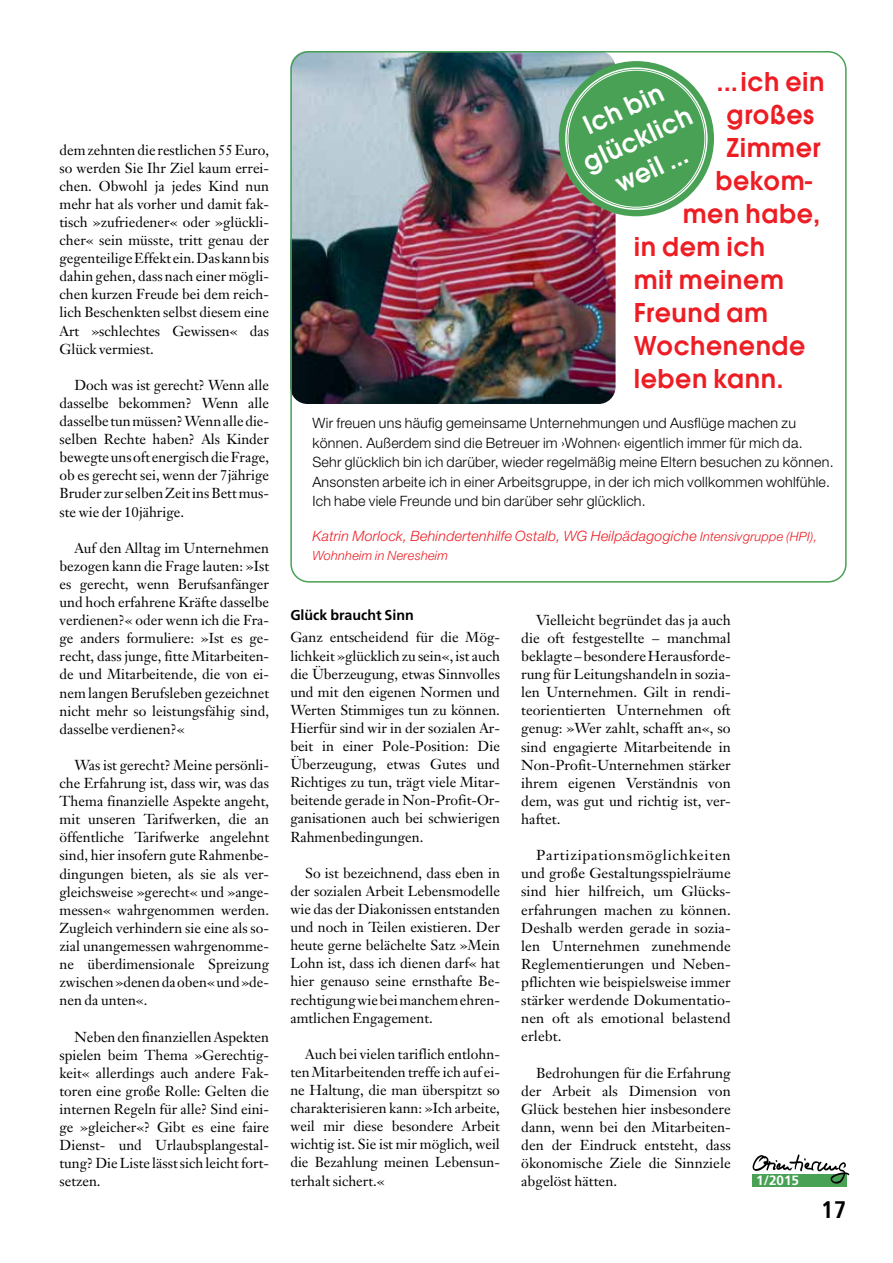
<style>
.page{position:relative;width:893px;height:1263px;background:#fff}
.page>*{position:absolute;margin:0;border:0;box-sizing:border-box;transform-origin:0 0}
.t1{font:600 28.5px "Avant Garde Gothic Itc T";letter-spacing:.02em;color:#ed1d24}
.t2{font:600 28.5px/33px "Avant Garde Gothic Itc T";color:#fff;text-align:center}
.t3{font:700 condensed 24px "Frutiger";color:#000}
.t4{font:14.25px/18.1px "Janson Text";color:#000;text-align:justify}
.t5{font:300 14.25px/19.5px "Helvetica Neue";letter-spacing:.015em;color:#000}
.t6{font:14.25px/18.1px "Janson Text";color:#000;text-align:justify;scale:1.04 1}
.t7{font:italic 300 14.25px "Helvetica Neue";letter-spacing:.015em;color:#ed1d24}
.t8{font:700 14.25px "Frutiger";color:#000}
.t9{font:700 13.5px "Frutiger";color:#fff}
.t10{font:italic 300 12.75px "Helvetica Neue";letter-spacing:.015em;color:#ed1d24}
.s1{font-size:12.75px}
</style>
<div class="page">
<div style="left:752px;top:1174px;width:94px;height:12px;background:#48a154"></div>
<img style="left:752px;top:1154px;width:97px;height:30px">
<img style="left:290px;top:51px;width:557px;height:532px">
<p class="t4" style="left:60px;top:142px;width:211px">dem zehnten die restlichen 55 Euro, so werden Sie Ihr Ziel kaum errei&shy;chen. Obwohl ja jedes Kind nun mehr hat als vorher und damit fak&shy;tisch »zufriedener« oder »glückli&shy;cher« sein müsste, tritt genau der gegenteilige Effekt ein. Das kann bis dahin gehen, dass nach einer mögli&shy;chen kurzen Freude bei dem reich&shy;lich Beschenkten selbst diesem eine Art »schlechtes Gewissen« das Glück vermiest.</p>
<p class="t4" style="left:60px;top:377px;width:211px;text-indent:15px">Doch was ist gerecht? Wenn alle dasselbe bekommen? Wenn alle dasselbe tun müssen? Wenn alle die&shy;selben Rechte haben? Als Kinder bewegte uns oft energisch die Frage, ob es gerecht sei, wenn der 7jährige Bruder zur selben Zeit ins Bett mus&shy;ste wie der 10jährige.</p>
<p class="t4" style="left:60px;top:540px;width:211px;text-indent:15px">Auf den Alltag im Unternehmen bezogen kann die Frage lauten: »Ist es gerecht, wenn Berufsanfänger und hoch erfahrene Kräfte dasselbe verdienen?« oder wenn ich die Fra&shy;ge anders formuliere: »Ist es ge&shy;recht, dass junge, fitte Mitarbeiten&shy;de und Mitarbeitende, die von ei&shy;nem langen Berufsleben gezeichnet nicht mehr so leistungsfähig sind, dasselbe verdienen?«</p>
<p class="t4" style="left:60px;top:757px;width:211px;text-indent:15px">Was ist gerecht? Meine persönli&shy;che Erfahrung ist, dass wir, was das Thema finanzielle Aspekte angeht, mit unseren Tarifwerken, die an öffentliche Tarifwerke angelehnt sind, hier insofern gute Rahmenbe&shy;dingungen bieten, als sie als ver&shy;gleichsweise »gerecht« und »ange&shy;messen« wahrgenommen werden.<br>Zugleich verhindern sie eine als so&shy;zial unangemessen wahrgenomme&shy;ne überdimensionale Spreizung zwischen »denen da oben« und »de&shy;nen da unten«.</p>
<p class="t4" style="left:60px;top:1029px;width:211px;text-indent:15px">Neben den finanziellen Aspekten spielen beim Thema »Gerechtig&shy;keit« allerdings auch andere Fak&shy;toren eine große Rolle: Gelten die internen Regeln für alle? Sind eini&shy;ge »gleicher«? Gibt es eine faire Dienst- und Urlaubsplangestal&shy;tung? Die Liste lässt sich leicht fort&shy;setzen.</p>
<h1 class="t1" style="left:717px;top:72px;width:109px">...ich ein</h1>
<h1 class="t1" style="left:726px;top:105px;width:90px">großes</h1>
<h1 class="t1" style="left:726px;top:138px;width:96px">Zimmer</h1>
<h1 class="t1" style="left:715px;top:171px;width:98px">bekom-</h1>
<h1 class="t1" style="left:683px;top:204px;width:139px">men habe,</h1>
<h1 class="t1" style="left:634px;top:237px;width:133px">in dem ich</h1>
<h1 class="t1" style="left:634px;top:270px;width:152px">mit meinem</h1>
<h1 class="t1" style="left:634px;top:303px;width:136px">Freund am</h1>
<h1 class="t1" style="left:634px;top:336px;width:173px">Wochenende</h1>
<h1 class="t1" style="left:634px;top:369px;width:151px">leben kann.</h1>
<p class="t5" style="left:312px;top:415px;width:523px">Wir freuen uns häufig gemeinsame Unternehmungen und Ausflüge machen zu können. Außerdem sind die Betreuer im ›Wohnen‹ eigentlich immer für mich da.<br>Sehr glücklich bin ich darüber, wieder regelmäßig meine Eltern besuchen zu können.<br>Ansonsten arbeite ich in einer Arbeitsgruppe, in der ich mich vollkommen wohlfühle.<br>Ich habe viele Freunde und bin darüber sehr glücklich.</p>
<p class="t7" style="left:312px;top:531px;width:506px">Katrin Morlock, Behindertenhilfe Ostalb, WG Heilpädagogiche <span class="s1">Intensivgruppe (HPI),</span></p>
<p class="t10" style="left:312px;top:551px;width:137px">Wohnheim in Neresheim</p>
<h1 class="t2" style="left:564px;top:121px;width:119px;rotate:-25deg">Ich bin glücklich weil ...</h1>
<p class="t8" style="left:290px;top:609px;width:125px">Glück braucht Sinn</p>
<p class="t4" style="left:290px;top:630px;width:211px">Ganz entscheidend für die Mög&shy;lichkeit »glücklich zu sein«, ist auch die Überzeugung, etwas Sinnvolles und mit den eigenen Normen und Werten Stimmiges tun zu können.<br>Hierfür sind wir in der sozialen Ar&shy;beit in einer Pole-Position: Die Überzeugung, etwas Gutes und Richtiges zu tun, trägt viele Mitar&shy;beitende gerade in Non-Profit-Or&shy;ganisationen auch bei schwierigen Rahmenbedingungen.</p>
<p class="t4" style="left:290px;top:865px;width:211px;text-indent:15px">So ist bezeichnend, dass eben in der sozialen Arbeit Lebensmodelle wie das der Diakonissen entstanden und noch in Teilen existieren. Der heute gerne belächelte Satz »Mein Lohn ist, dass ich dienen darf« hat hier genauso seine ernsthafte Be&shy;rechtigung wie bei manchem ehren&shy;amtlichen Engagement.</p>
<p class="t4" style="left:290px;top:1046px;width:211px;text-indent:15px">Auch bei vielen tariflich entlohn&shy;ten Mitarbeitenden treffe ich auf ei&shy;ne Haltung, die man überspitzt so charakterisieren kann: »Ich arbeite, weil mir diese besondere Arbeit wichtig ist. Sie ist mir möglich, weil die Bezahlung meinen Lebensun&shy;terhalt sichert.«</p>
<p class="t4" style="left:521px;top:612px;width:211px;text-indent:15px">Vielleicht begründet das ja auch die oft festgestellte – manchmal beklagte – besondere Herausforde&shy;rung für Leitungshandeln in sozia&shy;len Unternehmen. Gilt in rendi&shy;teorientierten Unternehmen oft genug: »Wer zahlt, schafft an«, so sind engagierte Mitarbeitende in Non-Profit-Unternehmen stärker ihrem eigenen Verständnis von dem, was gut und richtig ist, ver&shy;haftet.</p>
<p class="t6" style="left:521px;top:848px;width:203px;text-indent:15px">Partizipationsmöglichkeiten und große Gestaltungsspielräume sind hier hilfreich, um Glücks&shy;erfahrungen machen zu können.<br>Deshalb werden gerade in sozia&shy;len Unternehmen zunehmende Reglementierungen und Neben&shy;pflichten wie beispielsweise immer stärker werdende Dokumentatio&shy;nen oft als emotional belastend erlebt.</p>
<p class="t4" style="left:521px;top:1065px;width:211px;text-indent:15px">Bedrohungen für die Erfahrung der Arbeit als Dimension von Glück bestehen hier insbesondere dann, wenn bei den Mitarbeiten&shy;den der Eindruck entsteht, dass ökonomische Ziele die Sinnziele abgelöst hätten.</p>
<p class="t9" style="left:756px;top:1174px;width:44px">1/2015</p>
<h2 class="t3" style="left:821px;top:1200px;width:26px">17</h2>
</div>
